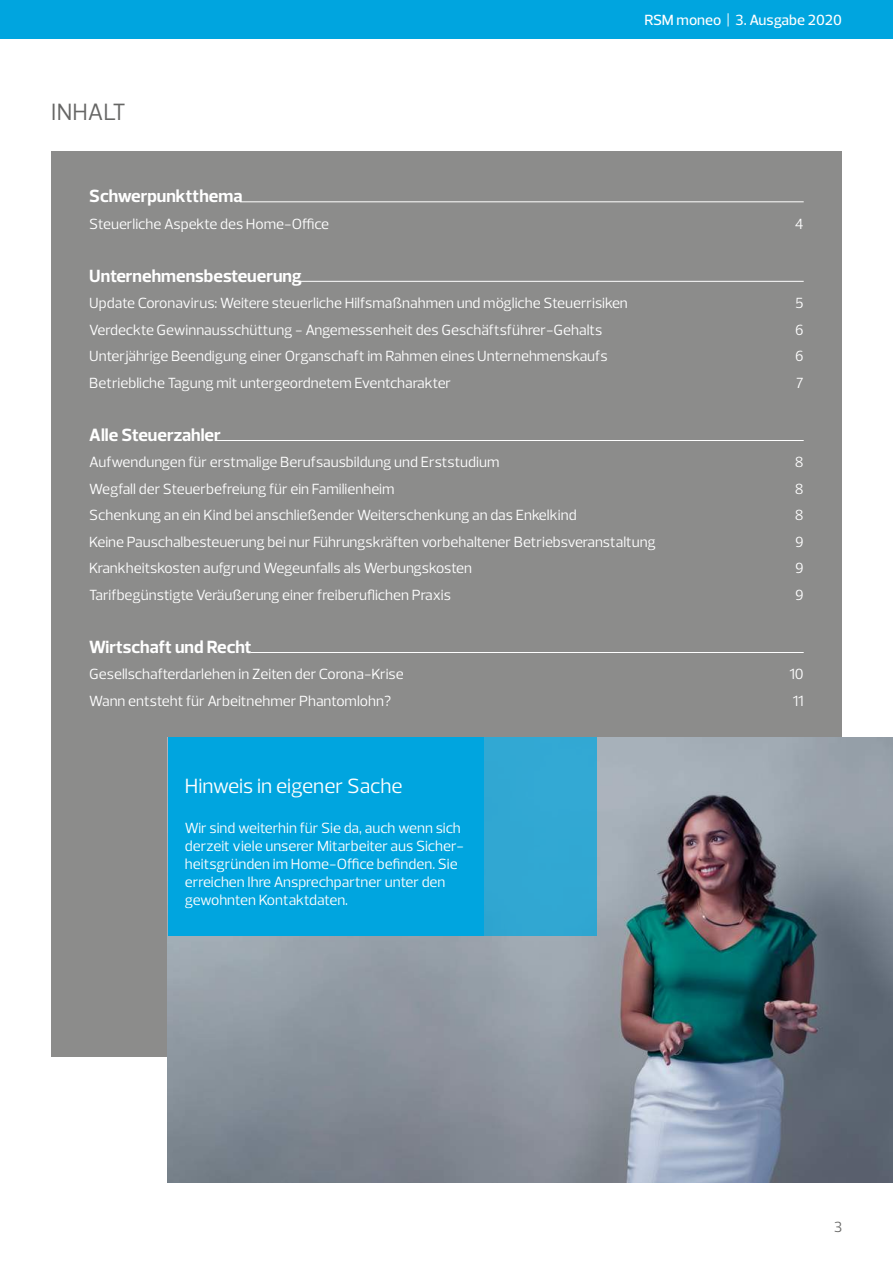
<style>
.page{position:relative;width:893px;height:1263px;background:#fff}
.page>*{position:absolute;margin:0;border:0;box-sizing:border-box;transform-origin:0 0}
.t1{font:24px "Prelo";letter-spacing:-.005em;color:#666665}
.t2{font:21px "Prelo";color:#fff}
.t3{font:700 18px "Prelo";color:#fff}
.t4{font:15px/18px "Prelo";color:#fff}
.t5{font:500 15px "Prelo";color:#fff}
.t6{font:15px "Prelo";color:#666665}
</style>
<div class="page">
<div style="left:0;top:0;width:893px;height:38px;background:#00a5df"></div>
<div style="left:51px;top:151px;width:791px;height:905px;background:#8c8c8b"></div>
<img style="left:168px;top:738px;width:725px;height:444px">
<div style="left:483px;top:738px;width:113px;height:198px;background:#31a8d3"></div>
<div style="left:168px;top:738px;width:315px;height:198px;background:#00a5df"></div>
<hr style="left:240px;top:201px;width:564px;height:1px;background:#fff">
<hr style="left:300px;top:281px;width:504px;height:1px;background:#fff">
<hr style="left:215px;top:440px;width:589px;height:1px;background:#fff">
<hr style="left:250px;top:652px;width:554px;height:1px;background:#fff">
<h1 class="t1" style="left:51px;top:97px;width:76px">INHALT</h1>
<p class="t5" style="left:644px;top:11px;width:199px">RSM moneo | 3. Ausgabe 2020</p>
<p class="t3" style="left:89px;top:185px;width:155px">Schwerpunktthema</p>
<p class="t4" style="left:89px;top:215px;width:241px">Steuerliche Aspekte des Home-Office</p>
<p class="t4" style="left:795px;top:215px;width:10px">4</p>
<p class="t3" style="left:89px;top:265px;width:214px">Unternehmensbesteuerung</p>
<p class="t4" style="left:89px;top:294px;width:540px">Update Coronavirus: Weitere steuerliche Hilfsmaßnahmen und mögliche Steuerrisiken</p>
<p class="t4" style="left:795px;top:294px;width:10px">5</p>
<p class="t4" style="left:89px;top:321px;width:515px">Verdeckte Gewinnausschüttung - Angemessenheit des Geschäftsführer-Gehalts</p>
<p class="t4" style="left:795px;top:321px;width:10px">6</p>
<p class="t4" style="left:89px;top:347px;width:520px">Unterjährige Beendigung einer Organschaft im Rahmen eines Unternehmenskaufs</p>
<p class="t4" style="left:795px;top:347px;width:10px">6</p>
<p class="t4" style="left:89px;top:374px;width:363px">Betriebliche Tagung mit untergeordnetem Eventcharakter</p>
<p class="t4" style="left:796px;top:374px;width:9px">7</p>
<p class="t3" style="left:89px;top:424px;width:133px">Alle Steuerzahler</p>
<p class="t4" style="left:89px;top:453px;width:412px">Aufwendungen für erstmalige Berufsausbildung und Erststudium</p>
<p class="t4" style="left:795px;top:453px;width:10px">8</p>
<p class="t4" style="left:89px;top:480px;width:307px">Wegfall der Steuerbefreiung für ein Familienheim</p>
<p class="t4" style="left:795px;top:480px;width:10px">8</p>
<p class="t4" style="left:89px;top:506px;width:489px">Schenkung an ein Kind bei anschließender Weiterschenkung an das Enkelkind</p>
<p class="t4" style="left:795px;top:506px;width:10px">8</p>
<p class="t4" style="left:89px;top:533px;width:568px">Keine Pauschalbesteuerung bei nur Führungskräften vorbehaltener Betriebsveranstaltung</p>
<p class="t4" style="left:795px;top:533px;width:10px">9</p>
<p class="t4" style="left:89px;top:559px;width:384px">Krankheitskosten aufgrund Wegeunfalls als Werbungskosten</p>
<p class="t4" style="left:795px;top:559px;width:10px">9</p>
<p class="t4" style="left:89px;top:586px;width:363px">Tarifbegünstigte Veräußerung einer freiberuflichen Praxis</p>
<p class="t4" style="left:795px;top:586px;width:10px">9</p>
<p class="t3" style="left:89px;top:636px;width:164px">Wirtschaft und Recht</p>
<p class="t4" style="left:89px;top:665px;width:316px">Gesellschafterdarlehen in Zeiten der Corona-Krise</p>
<p class="t4" style="left:789px;top:665px;width:16px">10</p>
<p class="t4" style="left:89px;top:692px;width:304px">Wann entsteht für Arbeitnehmer Phantomlohn?</p>
<p class="t4" style="left:793px;top:692px;width:12px">11</p>
<h2 class="t2" style="left:185px;top:773px;width:219px">Hinweis in eigener Sache</h2>
<p class="t4" style="left:185px;top:819px;width:281px">Wir sind weiterhin für Sie da, auch wenn sich derzeit viele unserer Mitarbeiter aus Sicher&shy;heitsgründen im Home-Office befinden. Sie erreichen Ihre Ansprechpartner unter den gewohnten Kontaktdaten.</p>
<p class="t6" style="left:834px;top:1217px;width:10px">3</p>
</div>
